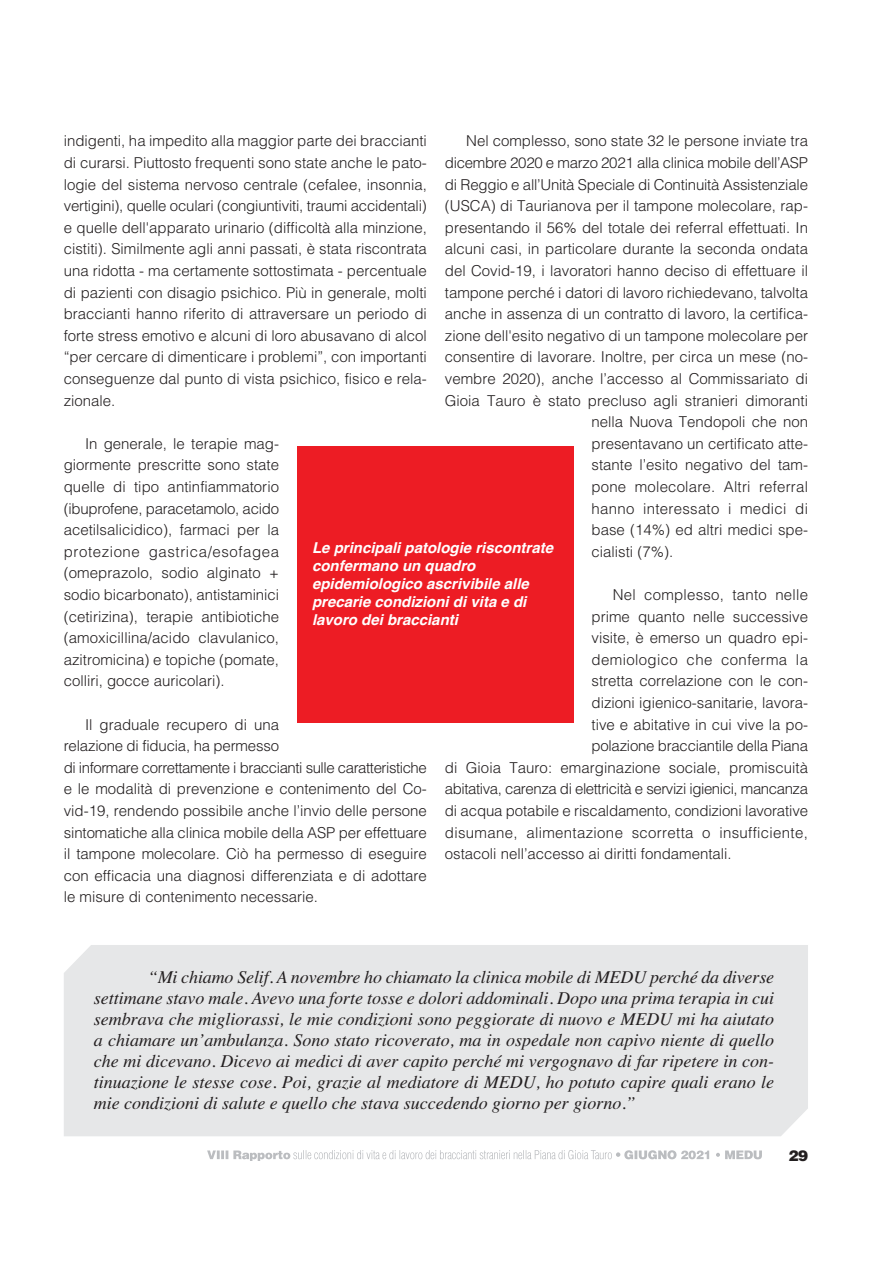
<style>
.page{position:relative;width:893px;height:1263px;background:#fff}
.page>*{position:absolute;margin:0;border:0;box-sizing:border-box;transform-origin:0 0}
.t1{font:italic 18px/21px "Times";color:#231f20;text-align:justify}
.t2{font:300 15px/21.6px "Helvetica";color:#231f20;text-align:justify}
.t3{font:italic 700 15px/18px "Helvetica";color:#fff}
.t4{font:300 15px "Helvetica";letter-spacing:.025em;color:#231f20}
.t5{font:300 15px "Helvetica";letter-spacing:-.03em;color:#231f20}
.t6{font:300 15px "Helvetica";letter-spacing:-.02em;color:#231f20}
.t7{font:300 15px "Helvetica";letter-spacing:.02em;color:#231f20}
.t8{font:900 15px "Helvetica";color:#231f20}
</style>
<div class="page">
<svg style="left:207px;top:1150px;width:171px;height:11px"></svg>
<svg style="left:624px;top:1150px;width:138px;height:9px"></svg>
<div style="left:297px;top:446px;width:276px;height:277px;background:#ed1c24"></div>
<div style="left:64px;top:945px;width:744px;height:191px;background:#e6e7e8"></div>
<p class="t2" style="left:64px;top:132px;width:365px">indigenti, ha impedito alla maggior parte dei braccianti di curarsi. Piuttosto frequenti sono state anche le pato&shy;logie del sistema nervoso centrale (cefalee, insonnia, vertigini), quelle oculari (congiuntiviti, traumi accidentali) e quelle dell'apparato urinario (difficoltà alla minzione, cistiti). Similmente agli anni passati, è stata riscontrata una ridotta - ma certamente sottostimata - percentuale di pazienti con disagio psichico. Più in generale, molti braccianti hanno riferito di attraversare un periodo di forte stress emotivo e alcuni di loro abusavano di alcol “per cercare di dimenticare i problemi”, con importanti conseguenze dal punto di vista psichico, fisico e rela&shy;zionale.</p>
<p class="t2" style="left:64px;top:434px;width:217px;text-indent:21px">In generale, le terapie mag&shy;giormente prescritte sono state quelle di tipo antinfiammatorio (ibuprofene, paracetamolo, acido acetilsalicidico), farmaci per la protezione gastrica/esofagea (omeprazolo, sodio alginato + sodio bicarbonato), antistaminici (cetirizina), terapie antibiotiche (amoxicillina/acido clavulanico, azitromicina) e topiche (pomate, colliri, gocce auricolari).</p>
<p class="t2" style="left:64px;top:715px;width:365px;text-align:left;text-indent:21px">Il graduale recupero di una<br>relazione di fiducia, ha permesso<br>di informare correttamente i braccianti sulle caratteristiche e le modalità di prevenzione e contenimento del Co&shy;vid-19, rendendo possibile anche l’invio delle persone sintomatiche alla clinica mobile della ASP per effettuare il tampone molecolare. Ciò ha permesso di eseguire con efficacia una diagnosi differenziata e di adottare le misure di contenimento necessarie.</p>
<p class="t2" style="left:466px;top:132px;width:343px">Nel complesso, sono state 32 le persone inviate tra</p>
<p class="t6" style="left:445px;top:157px;width:365px">dicembre 2020 e marzo 2021 alla clinica mobile dell’ASP</p>
<p class="t2" style="left:445px;top:175px;width:365px">di Reggio e all’Unità Speciale di Continuità Assistenziale</p>
<p class="t2" style="left:445px;top:197px;width:365px">(USCA) di Taurianova per il tampone molecolare, rap-</p>
<p class="t2" style="left:445px;top:218px;width:365px">presentando il 56% del totale dei referral effettuati. In</p>
<p class="t2" style="left:445px;top:240px;width:365px">alcuni casi, in particolare durante la seconda ondata</p>
<p class="t2" style="left:445px;top:261px;width:365px">del Covid-19, i lavoratori hanno deciso di effettuare il</p>
<p class="t2" style="left:445px;top:283px;width:365px">tampone perché i datori di lavoro richiedevano, talvolta</p>
<p class="t2" style="left:445px;top:305px;width:365px">anche in assenza di un contratto di lavoro, la certifica-</p>
<p class="t2" style="left:445px;top:326px;width:365px">zione dell'esito negativo di un tampone molecolare per</p>
<p class="t2" style="left:445px;top:348px;width:365px">consentire di lavorare. Inoltre, per circa un mese (no-</p>
<p class="t2" style="left:445px;top:369px;width:365px">vembre 2020), anche l’accesso al Commissariato di</p>
<p class="t2" style="left:445px;top:391px;width:365px">Gioia Tauro è stato precluso agli stranieri dimoranti</p>
<p class="t2" style="left:591px;top:413px;width:218px">nella Nuova Tendopoli che non</p>
<p class="t2" style="left:591px;top:434px;width:218px">presentavano un certificato atte-</p>
<p class="t2" style="left:591px;top:456px;width:218px">stante l’esito negativo del tam-</p>
<p class="t2" style="left:591px;top:477px;width:218px">pone molecolare. Altri referral</p>
<p class="t7" style="left:591px;top:503px;width:218px">hanno interessato i medici di</p>
<p class="t2" style="left:591px;top:521px;width:218px">base (14%) ed altri medici spe-</p>
<p class="t2" style="left:591px;top:542px;width:83px">cialisti (7%).</p>
<p class="t2" style="left:613px;top:585px;width:197px">Nel complesso, tanto nelle</p>
<p class="t2" style="left:591px;top:607px;width:218px">prime quanto nelle successive</p>
<p class="t2" style="left:591px;top:629px;width:218px">visite, è emerso un quadro epi-</p>
<p class="t4" style="left:591px;top:654px;width:218px">demiologico che conferma la</p>
<p class="t2" style="left:591px;top:672px;width:218px">stretta correlazione con le con-</p>
<p class="t2" style="left:591px;top:693px;width:218px">dizioni igienico-sanitarie, lavora-</p>
<p class="t2" style="left:591px;top:715px;width:218px">tive e abitative in cui vive la po-</p>
<p class="t2" style="left:591px;top:737px;width:218px">polazione bracciantile della Piana</p>
<p class="t2" style="left:445px;top:758px;width:365px">di Gioia Tauro: emarginazione sociale, promiscuità</p>
<p class="t5" style="left:445px;top:784px;width:365px">abitativa, carenza di elettricità e servizi igienici, mancanza</p>
<p class="t2" style="left:445px;top:801px;width:365px">di acqua potabile e riscaldamento, condizioni lavorative</p>
<p class="t4" style="left:445px;top:827px;width:365px">disumane, alimentazione scorretta o insufficiente,</p>
<p class="t2" style="left:445px;top:845px;width:288px">ostacoli nell’accesso ai diritti fondamentali.</p>
<p class="t3" style="left:312px;top:540px;width:242px">Le principali patologie riscontrate confermano un quadro epidemiologico ascrivibile alle precarie condizioni di vita e di lavoro dei braccianti</p>
<p class="t1" style="left:94px;top:968px;width:682px;text-indent:54px">“Mi chiamo Selif. A novembre ho chiamato la clinica mobile di MEDU perché da diverse settimane stavo male. Avevo una forte tosse e dolori addominali. Dopo una prima terapia in cui sembrava che migliorassi, le mie condizioni sono peggiorate di nuovo e MEDU mi ha aiutato a chiamare un’ambulanza. Sono stato ricoverato, ma in ospedale non capivo niente di quello che mi dicevano. Dicevo ai medici di aver capito perché mi vergognavo di far ripetere in con&shy;tinuazione le stesse cose. Poi, grazie al mediatore di MEDU, ho potuto capire quali erano le mie condizioni di salute e quello che stava succedendo giorno per giorno.”</p>
<p class="t8" style="left:788px;top:1150px;width:21px">29</p>
</div>
